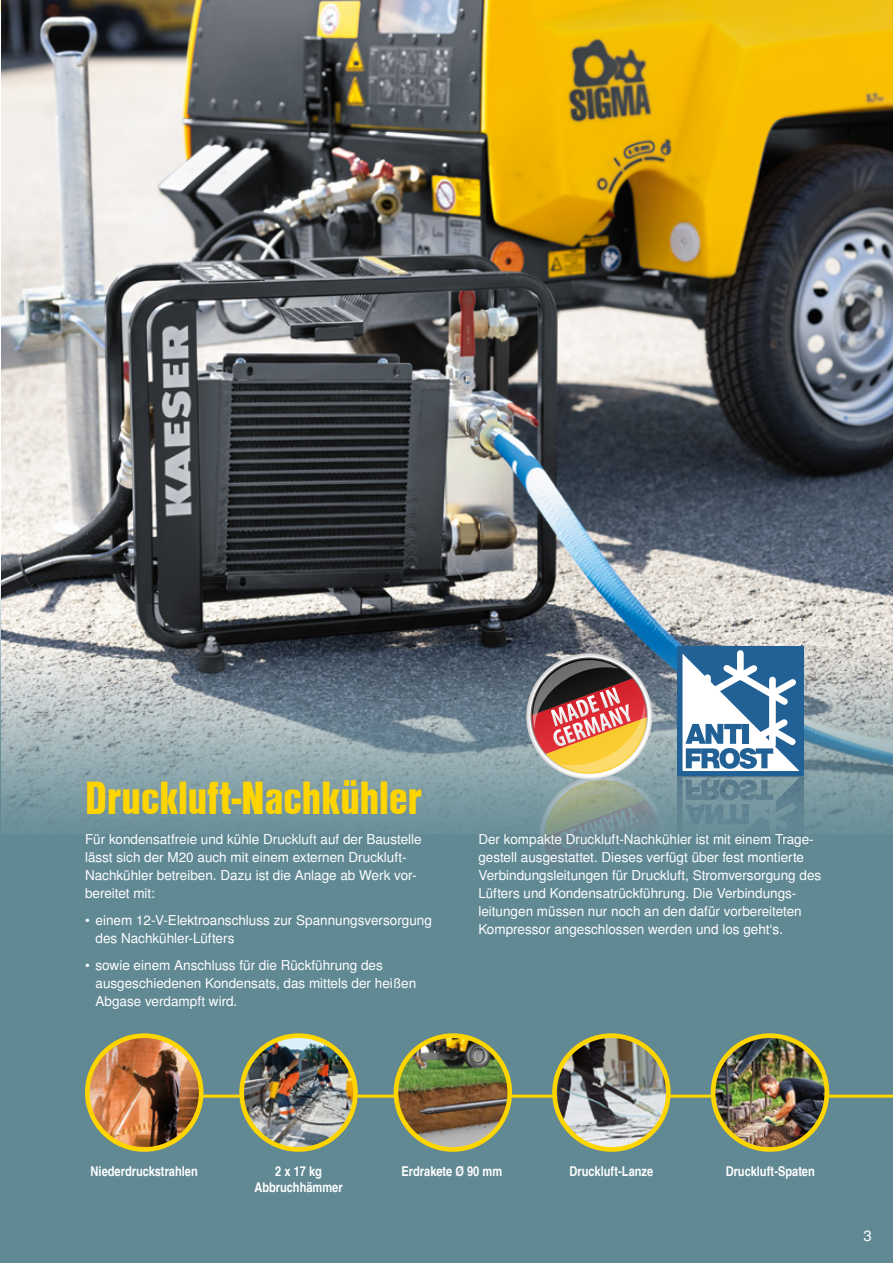
<style>
.page{position:relative;width:893px;height:1263px;background:#fff}
.page>*{position:absolute;margin:0;border:0;box-sizing:border-box;transform-origin:0 0}
.t1{font:45px "Nimbus San L Bla Con";color:#ffd500}
.t2{font:15px "Nimbus San L";color:#fff}
.t3{font:13.5px/18px "Nimbus San L";color:#fff}
.t4{font:13.5px "Nimbus San L Bol Con";color:#fff}
</style>
<div class="page">
<div style="left:0;top:577px;width:893px;height:686px;background:#618994"></div>
<img style="left:1px;top:0;width:892px;height:832px">
<svg style="left:518px;top:653px;width:155px;height:201px;background:#958d84"></svg>
<svg style="left:678px;top:775px;width:126px;height:57px"></svg>
<svg style="left:682px;top:777px;width:120px;height:55px"></svg>
<div style="left:678px;top:646px;width:126px;height:129px;background:#216196"></div>
<div style="left:737px;top:653px;width:7px;height:24px;background:#fff"></div>
<svg style="left:682px;top:654px;width:118px;height:117px"></svg>
<hr style="left:111px;top:1095px;width:782px;height:3px;background:#ffd500">
<img style="left:713px;top:1036px;width:114px;height:113px;border-radius:56px">
<div style="left:711px;top:1033px;width:118px;height:119px;border:5px solid #ffd500;border-radius:50%"></div>
<img style="left:554px;top:1036px;width:114px;height:113px;border-radius:57px">
<div style="left:552px;top:1033px;width:119px;height:119px;border:5px solid #ffd500;border-radius:50%"></div>
<img style="left:242px;top:1036px;width:113px;height:113px;border-radius:57px">
<div style="left:239px;top:1033px;width:119px;height:119px;border:5px solid #ffd500;border-radius:50%"></div>
<img style="left:87px;top:1036px;width:114px;height:113px;border-radius:57px">
<div style="left:85px;top:1033px;width:118px;height:119px;border:5px solid #ffd500;border-radius:50%"></div>
<img style="left:396px;top:1036px;width:114px;height:113px;border-radius:57px">
<div style="left:394px;top:1033px;width:118px;height:119px;border:5px solid #ffd500;border-radius:50%"></div>
<h1 class="t1" style="left:85px;top:764px;width:338px">Druckluft-Nachkühler</h1>
<p class="t3" style="left:85px;top:831px;width:338px">Für kondensatfreie und kühle Druckluft auf der Baustelle lässt sich der M20 auch mit einem externen Druckluft-Nachkühler betreiben. Dazu ist die Anlage ab Werk vor&shy;bereitet mit:</p>
<p class="t3" style="left:96px;top:912px;width:338px;text-indent:-11px">• einem 12-V-Elektroanschluss zur Spannungsversorgung des Nachkühler-Lüfters</p>
<p class="t3" style="left:96px;top:957px;width:322px;text-indent:-11px">• sowie einem Anschluss für die Rückführung des ausgeschiedenen Kondensats, das mittels der heißen<br>Abgase verdampft wird.</p>
<p class="t3" style="left:478px;top:831px;width:344px">Der kompakte Druckluft-Nachkühler ist mit einem Trage&shy;gestell ausgestattet. Dieses verfügt über fest montierte Verbindungsleitungen für Druckluft, Stromversorgung des Lüfters und Kondensatrückführung. Die Verbindungs&shy;leitungen müssen nur noch an den dafür vorbereiteten Kompressor angeschlossen werden und los geht‘s.</p>
<p class="t4" style="left:91px;top:1162px;width:109px">Niederdruckstrahlen</p>
<p class="t4" style="left:401px;top:1162px;width:102px">Erdrakete Ø 90 mm</p>
<p class="t4" style="left:275px;top:1162px;width:48px">2 x 17 kg</p>
<p class="t4" style="left:570px;top:1162px;width:85px">Druckluft-Lanze</p>
<p class="t4" style="left:726px;top:1162px;width:91px">Druckluft-Spaten</p>
<p class="t4" style="left:254px;top:1179px;width:90px">Abbruchhämmer</p>
<p class="t2" style="left:863px;top:1226px;width:10px">3</p>
</div>
